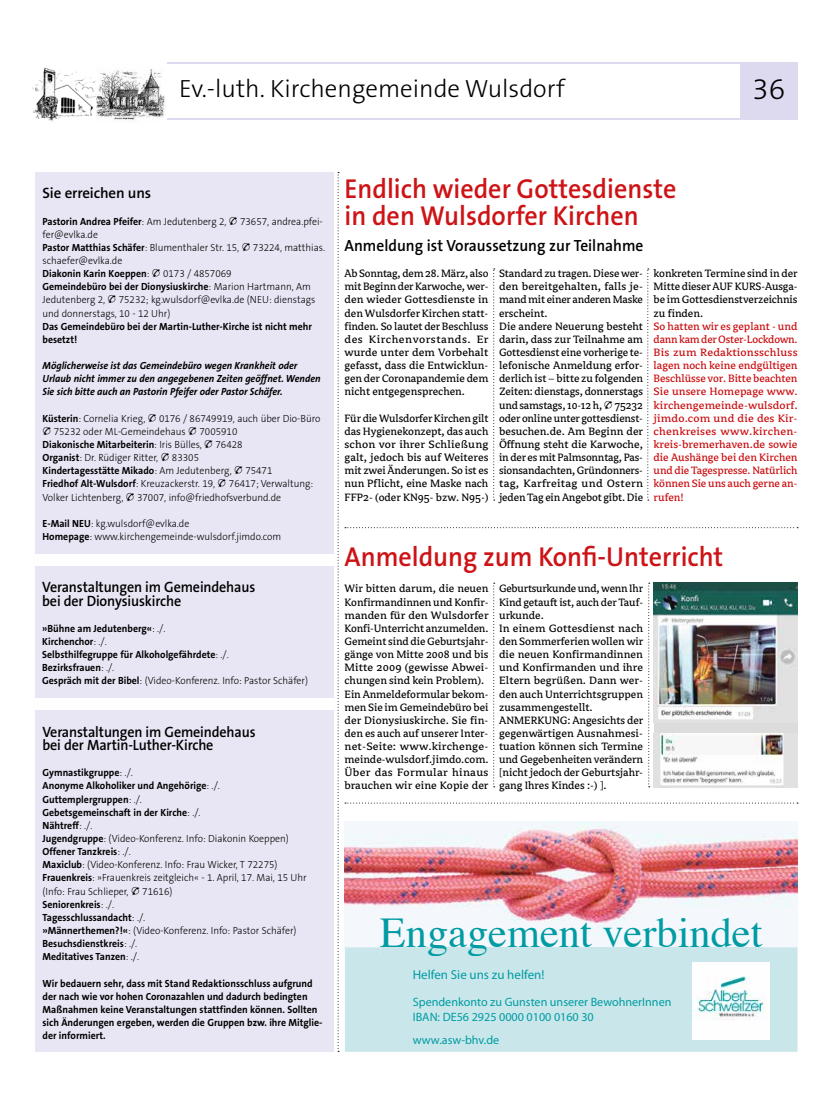
<style>
.page{position:relative;width:833px;height:1117px;background:#fff}
.page>*{position:absolute;margin:0;border:0;box-sizing:border-box;transform-origin:0 0}
.t1{font:42.38px "Times";color:#009ba3}
.t2{font:300 30px "The Sans B3";color:#000}
.t3{font:600 27.5px/26.2px "The Sans B6";color:#cd1316;scale:.95 1}
.t4{font:300 25px "The Sans B3";color:#000}
.t5{font:600 16.25px "The Sans B6";color:#000;scale:.95 1}
.t6{font:600 15px/13.1px "The Sans B6";letter-spacing:-.01em;color:#000;scale:.94 1}
.t7{font:600 15px "The Sans B6";letter-spacing:-.01em;color:#000}
.t8{font:13px "Myriad Pro";color:#009ba3}
.t9{font:12.12px/14.5px "Myriad Pro";color:#009ba3}
.t10{font:11.88px/13.1px "Avance";color:#000;text-align:justify}
.t11{font:11.88px/13.1px "Avance";letter-spacing:-.005em;color:#c9070a;text-align:justify}
.t12{font:300 10.38px/13.1px "The Sans B3";color:#000;scale:.95 1}
.t13{font:700 10.38px/13.1px "The Sans B7";color:#000;scale:.95 1}
.t14{font:italic 700 10.38px/13.1px "The Sans B7";color:#000;scale:.95 1}
.s1{font-family:"The Sans B7";font-weight:700}
.s2{font-family:"European Pi Three";font-weight:400;font-size:11.25px}
.s3{font-family:"The Sans B3";font-weight:300}
.s4{font-family:"European Pi Three";font-size:11.25px}
</style>
<div class="page">
<div style="left:35px;top:710px;width:298px;height:341px;background:#e8e6f4"></div>
<svg style="left:338px;top:172px;width:1px;height:879px"></svg>
<svg style="left:493px;top:268px;width:2px;height:232px"></svg>
<svg style="left:493px;top:582px;width:2px;height:205px"></svg>
<svg style="left:648px;top:582px;width:2px;height:205px"></svg>
<svg style="left:647px;top:268px;width:2px;height:232px"></svg>
<svg style="left:345px;top:527px;width:453px;height:1px"></svg>
<svg style="left:345px;top:802px;width:453px;height:1px"></svg>
<div style="left:35px;top:172px;width:299px;height:381px;background:#e8e6f4"></div>
<div style="left:653px;top:582px;width:144px;height:205px;background:#dcdcdc"></div>
<img style="left:653px;top:582px;width:144px;height:138px">
<img style="left:653px;top:733px;width:131px;height:53px">
<div style="left:35px;top:566px;width:298px;height:131px;background:#e8e6f4"></div>
<img style="left:32px;top:68px;width:64px;height:54px">
<img style="left:96px;top:69px;width:69px;height:51px">
<div style="left:740px;top:62px;width:57px;height:57px;background:#ddd9ee"></div>
<hr style="left:167px;top:62px;width:630px;height:2px;background:#ddd9ee">
<hr style="left:167px;top:118px;width:630px;height:1px;background:#ddd9ee">
<img style="left:345px;top:821px;width:452px;height:126px">
<div style="left:345px;top:947px;width:452px;height:104px;background:#c9e7ea"></div>
<div style="left:381px;top:947px;width:381px;height:8px;background:#c9e7ea"></div>
<img style="left:692px;top:961px;width:78px;height:78px">
<h3 class="t4" style="left:179px;top:76px;width:387px">Ev.-luth. Kirchengemeinde Wulsdorf</h3>
<h2 class="t2" style="left:752px;top:74px;width:35px">36</h2>
<p class="t7" style="left:43px;top:185px;width:110px">Sie erreichen uns</p>
<p class="t12" style="left:43px;top:215px;width:299px"><span class="s1">Pastorin Andrea Pfeifer</span>: Am Jedutenberg 2, <span class="s2">T</span> 73657, andrea.pfei&shy;fer@evlka.de<br><span class="s1">Pastor Matthias Schäfer</span>: Blumenthaler Str. 15, <span class="s2">T</span> 73224, matthias. schaefer@evlka.de</p>
<p class="t13" style="left:43px;top:267px;width:284px">Diakonin Karin Koeppen<span class="s3">:</span> <span class="s2">T</span> <span class="s3">0173 / 4857069<br></span>Gemeindebüro bei der Dionysiuskirche<span class="s3">: Marion Hartmann, Am</span></p>
<p class="t12" style="left:43px;top:294px;width:289px">Jedutenberg 2, <span class="s2">T</span> 75232; kg.wulsdorf@evlka.de (NEU: dienstags und donnerstags, 10 - 12 Uhr)</p>
<p class="t13" style="left:43px;top:320px;width:285px">Das Gemeindebüro bei der Martin-Luther-Kirche ist nicht mehr besetzt!</p>
<p class="t14" style="left:43px;top:359px;width:294px">Möglicherweise ist das Gemeindebüro wegen Krankheit oder<br>Urlaub nicht immer zu den angegebenen Zeiten geöffnet. Wenden<br>Sie sich bitte auch an Pastorin Pfeifer oder Pastor Schäfer.</p>
<p class="t12" style="left:43px;top:412px;width:294px"><span class="s1">Küsterin</span>: Cornelia Krieg, <span class="s2">T</span> 0176 / 86749919, auch über Dio-Büro<br><span class="s2">T</span> 75232 oder ML-Gemeindehaus <span class="s2">T</span> 7005910</p>
<p class="t13" style="left:43px;top:438px;width:212px">Diakonische Mitarbeiterin<span class="s3">: Iris Bülles,</span> <span class="s2">T</span> <span class="s3">76428</span></p>
<p class="t12" style="left:43px;top:451px;width:166px"><span class="s1">Organist</span>: Dr. Rüdiger Ritter, <span class="s2">T</span> 83305</p>
<p class="t13" style="left:43px;top:464px;width:243px">Kindertagesstätte Mikado<span class="s3">: Am Jedutenberg,</span> <span class="s2">T</span> <span class="s3">75471</span></p>
<p class="t12" style="left:43px;top:477px;width:286px"><span class="s1">Friedhof Alt-Wulsdorf</span>: Kreuzackerstr. 19, <span class="s2">T</span> 76417; Verwaltung:<br>Volker Lichtenberg, <span class="s2">T</span> 37007, info@friedhofsverbund.de</p>
<p class="t12" style="left:43px;top:517px;width:253px"><span class="s1">E-Mail NEU</span>: kg.wulsdorf@evlka.de<br><span class="s1">Homepage</span>: www.kirchengemeinde-wulsdorf.jimdo.com</p>
<p class="t6" style="left:42px;top:581px;width:228px">Veranstaltungen im Gemeindehaus bei der Dionysiuskirche</p>
<p class="t13" style="left:42px;top:622px;width:198px">»Bühne am Jedutenberg«<span class="s3">: ./.<br></span>Kirchenchor<span class="s3">: ./.<br></span>Selbsthilfegruppe für Alkoholgefährdete<span class="s3">: ./.<br></span>Bezirksfrauen<span class="s3">: ./.</span></p>
<p class="t12" style="left:42px;top:674px;width:281px"><span class="s1">Gespräch mit der Bibel</span>: (Video-Konferenz. Info: Pastor Schäfer)</p>
<p class="t6" style="left:43px;top:725px;width:228px">Veranstaltungen im Gemeindehaus bei der Martin-Luther-Kirche</p>
<p class="t13" style="left:43px;top:766px;width:188px">Gymnastikgruppe<span class="s3">: ./.<br></span>Anonyme Alkoholiker und Angehörige<span class="s3">: ./.<br></span>Guttemplergruppen<span class="s3">: ./.<br></span>Gebetsgemeinschaft in der Kirche<span class="s3">: ./.<br></span>Nähtreff<span class="s3">: ./.</span></p>
<p class="t12" style="left:43px;top:832px;width:261px"><span class="s1">Jugendgruppe</span>: (Video-Konferenz. Info: Diakonin Koeppen)</p>
<p class="t13" style="left:43px;top:845px;width:94px">Offener Tanzkreis<span class="s3">: ./.</span></p>
<p class="t12" style="left:43px;top:858px;width:279px"><span class="s1">Maxiclub</span>: (Video-Konferenz. Info: Frau Wicker, T 72275)<br><span class="s1">Frauenkreis</span>: »Frauenkreis zeitgleich« - 1. April, 17. Mai, 15 Uhr (Info: Frau Schlieper, <span class="s2">T</span> 71616)</p>
<p class="t13" style="left:43px;top:897px;width:110px">Seniorenkreis<span class="s3">: ./.<br></span>Tagesschlussandacht<span class="s3">: ./.</span></p>
<p class="t12" style="left:43px;top:924px;width:269px"><span class="s1">»Männerthemen?!«</span>: (Video-Konferenz. Info: Pastor Schäfer)</p>
<p class="t13" style="left:43px;top:937px;width:103px">Besuchsdienstkreis<span class="s3">: ./.<br></span>Meditatives Tanzen<span class="s3">: ./.</span></p>
<p class="t13" style="left:43px;top:976px;width:296px">Wir bedauern sehr, dass mit Stand Redaktionsschluss aufgrund der nach wie vor hohen Coronazahlen und dadurch bedingten Maßnahmen keine Veranstaltungen stattfinden können. Sollten sich Änderungen ergeben, werden die Gruppen bzw. ihre Mitglie&shy;der informiert.</p>
<h3 class="t3" style="left:344px;top:177px;width:351px">Endlich wieder Gottesdienste in den Wulsdorfer Kirchen</h3>
<h3 class="t5" style="left:344px;top:237px;width:316px">Anmeldung ist Voraussetzung zur Teilnahme</h3>
<p class="t10" style="left:344px;top:267px;width:145px">Ab Sonntag, dem 28. März, also mit Beginn der Karwoche, wer&shy;den wieder Gottesdienste in den Wulsdorfer Kirchen statt&shy;finden. So lautet der Beschluss des Kirchenvorstands. Er wurde unter dem Vorbehalt gefasst, dass die Entwicklun&shy;gen der Coronapandemie dem nicht entgegensprechen.</p>
<p class="t10" style="left:344px;top:411px;width:145px">Für die Wulsdorfer Kirchen gilt das Hygienekonzept, das auch schon vor ihrer Schließung galt, jedoch bis auf Weiteres mit zwei Änderungen. So ist es nun Pflicht, eine Maske nach FFP2- (oder KN95- bzw. N95-)</p>
<p class="t10" style="left:499px;top:267px;width:145px;text-align:left">Standard zu tragen. Diese wer&shy;den bereitgehalten, falls je&shy;mand mit einer anderen Maske erscheint.<br>Die andere Neuerung besteht darin, dass zur Teilnahme am<br>Gottesdienst eine vorherige te&shy;lefonische Anmeldung erfor&shy;derlich ist – bitte zu folgenden<br>Zeiten: dienstags, donnerstags und samstags, 10-12 h, <span class="s4">T</span> 75232 oder online unter gottesdienst&shy;besuchen.de. Am Beginn der<br>Öffnung steht die Karwoche, in der es mit Palmsonntag, Pas&shy;sionsandachten, Gründonners&shy;tag, Karfreitag und Ostern jeden Tag ein Angebot gibt. Die</p>
<p class="t10" style="left:653px;top:267px;width:145px">konkreten Termine sind in der Mitte dieser AUF KURS-Ausga&shy;be im Gottesdienstverzeichnis zu finden.</p>
<p class="t11" style="left:653px;top:320px;width:145px">So hatten wir es geplant - und dann kam der Oster-Lockdown.<br>Bis zum Redaktionsschluss lagen noch keine endgültigen Beschlüsse vor. Bitte beachten Sie unsere Homepage www. kirchengemeinde-wulsdorf. jimdo.com und die des Kir&shy;chenkreises www.kirchen&shy;kreis-bremerhaven.de sowie die Aushänge bei den Kirchen und die Tagespresse. Natürlich können Sie uns auch gerne an&shy;rufen!</p>
<h3 class="t3" style="left:344px;top:544px;width:400px">Anmeldung zum Konfi-Unterricht</h3>
<p class="t10" style="left:344px;top:582px;width:145px;text-align:left">Wir bitten darum, die neuen<br>Konfirmandinnen und Konfir&shy;manden für den Wulsdorfer<br>Konfi-Unterricht anzumelden.<br>Gemeint sind die Geburtsjahr&shy;gänge von Mitte 2008 und bis<br>Mitte 2009 (gewisse Abwei&shy;chungen sind kein Problem).<br>Ein Anmeldeformular bekom&shy;men Sie im Gemeindebüro bei der Dionysiuskirche. Sie fin&shy;den es auch auf unserer Inter&shy;net-Seite: www.kirchenge&shy;meinde-wulsdorf.jimdo.com.<br>Über das Formular hinaus brauchen wir eine Kopie der</p>
<p class="t10" style="left:499px;top:582px;width:145px;text-align:left">Geburtsurkunde und, wenn Ihr<br>Kind getauft ist, auch der Tauf&shy;urkunde.<br>In einem Gottesdienst nach den Sommerferien wollen wir die neuen Konfirmandinnen und Konfirmanden und ihre<br>Eltern begrüßen. Dann wer&shy;den auch Unterrichtsgruppen zusammengestellt.<br>ANMERKUNG: Angesichts der gegenwärtigen Ausnahmesi&shy;tuation können sich Termine und Gegebenheiten verändern [nicht jedoch der Geburtsjahr&shy;gang Ihres Kindes :-) ].</p>
<h1 class="t1" style="left:380px;top:892px;width:384px">Engagement verbindet</h1>
<p class="t8" style="left:413px;top:967px;width:133px">Helfen Sie uns zu helfen!</p>
<p class="t9" style="left:413px;top:994px;width:260px">Spendenkonto zu Gunsten unserer BewohnerInnen<br>IBAN: DE56 2925 0000 0100 0160 30</p>
<p class="t9" style="left:413px;top:1032px;width:88px">www.asw-bhv.de</p>
</div>
